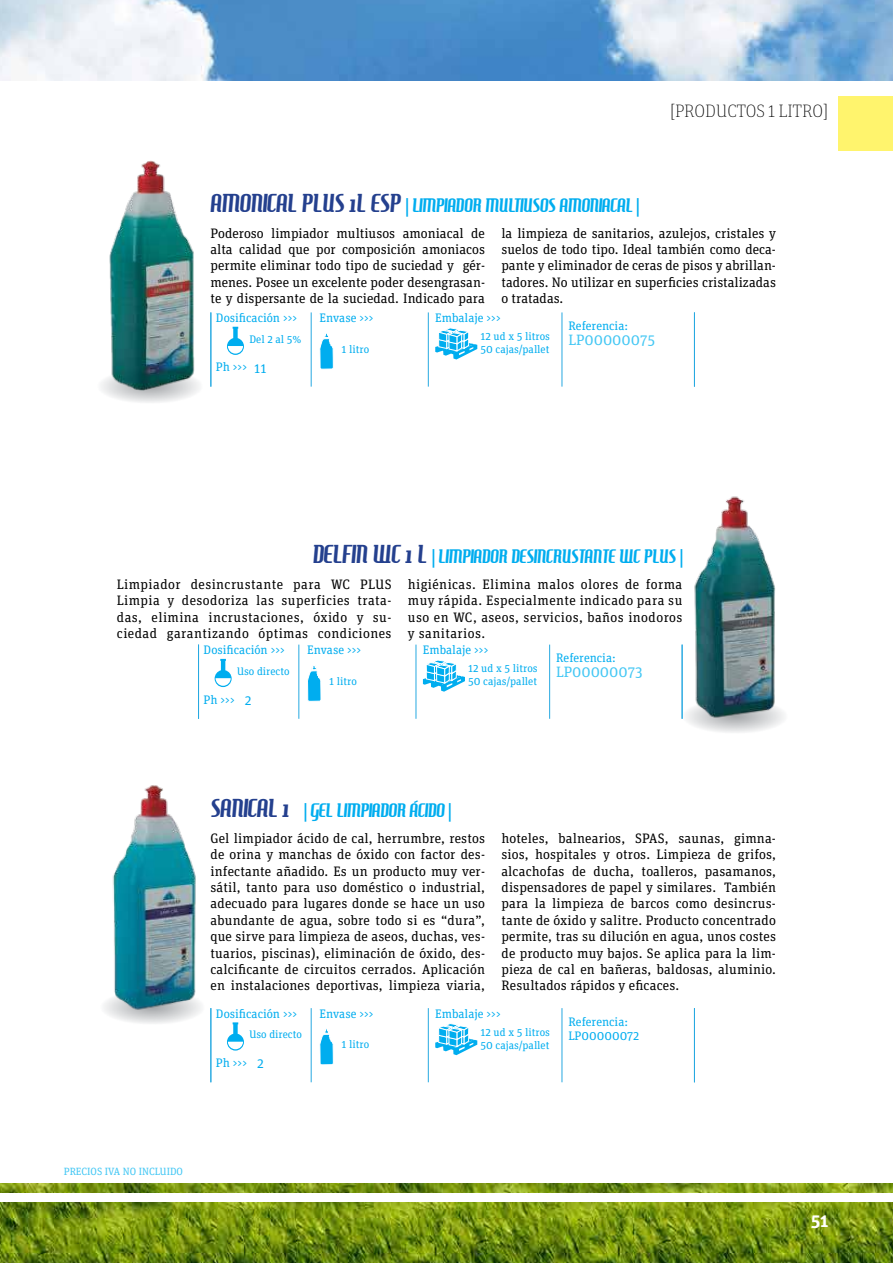
<style>
.page{position:relative;width:893px;height:1263px;background:#fff}
.page>*{position:absolute;margin:0;border:0;box-sizing:border-box;transform-origin:0 0}
.t1{font:18.6px "Hamburger Heaven";color:#00adef}
.t2{font:100 18px "Unit Slab Pro";color:#000}
.t3{font:700 18px "Unit Slab Pro";color:#fff}
.t4{font:15px "Unit Slab Pro";color:#43c7f4}
.t5{font:13.65px/16.4px "Unit Slab Pro";letter-spacing:.01em;color:#000;text-align:justify}
.t6{font:13.5px "Unit Slab Pro";color:#00adef}
.t7{font:12.3px/14.7px "Unit Slab Pro";color:#00adef}
.t8{font:10.95px/13px "Unit Slab Pro";color:#00adef}
.t9{font:10.5px "Unit Slab Pro";color:#43c7f4}
.s1{font-size:24.6px;color:#24408e}
</style>
<div class="page">
<img style="left:0;top:1184px;width:893px;height:79px">
<div style="left:0;top:1193px;width:893px;height:8px;background:#fff"></div>
<img style="left:0;top:0;width:893px;height:80px">
<div style="left:839px;top:96px;width:54px;height:55px;background:#fff46d"></div>
<img style="left:107px;top:160px;width:90px;height:231px">
<img style="left:103px;top:785px;width:95px;height:228px">
<img style="left:689px;top:496px;width:88px;height:224px">
<svg style="left:227px;top:327px;width:17px;height:28px"></svg>
<svg style="left:435px;top:328px;width:42px;height:31px"></svg>
<hr style="left:210px;top:312px;width:1px;height:75px;background:#27a9e1">
<hr style="left:311px;top:312px;width:1px;height:75px;background:#27a9e1">
<hr style="left:428px;top:312px;width:1px;height:75px;background:#27a9e1">
<hr style="left:562px;top:312px;width:1px;height:75px;background:#27a9e1">
<hr style="left:694px;top:312px;width:1px;height:75px;background:#27a9e1">
<svg style="left:319px;top:333px;width:15px;height:36px"></svg>
<svg style="left:215px;top:659px;width:17px;height:28px"></svg>
<svg style="left:423px;top:660px;width:42px;height:32px"></svg>
<hr style="left:198px;top:645px;width:1px;height:74px;background:#27a9e1">
<hr style="left:298px;top:645px;width:1px;height:74px;background:#27a9e1">
<hr style="left:416px;top:645px;width:1px;height:74px;background:#27a9e1">
<hr style="left:549px;top:645px;width:1px;height:74px;background:#27a9e1">
<hr style="left:682px;top:645px;width:1px;height:74px;background:#27a9e1">
<svg style="left:307px;top:666px;width:14px;height:36px"></svg>
<svg style="left:227px;top:1022px;width:17px;height:28px"></svg>
<svg style="left:435px;top:1023px;width:42px;height:32px"></svg>
<hr style="left:210px;top:1008px;width:1px;height:74px;background:#27a9e1">
<hr style="left:311px;top:1008px;width:1px;height:74px;background:#27a9e1">
<hr style="left:428px;top:1008px;width:1px;height:74px;background:#27a9e1">
<hr style="left:562px;top:1008px;width:1px;height:74px;background:#27a9e1">
<hr style="left:694px;top:1008px;width:1px;height:74px;background:#27a9e1">
<svg style="left:319px;top:1029px;width:15px;height:36px"></svg>
<h2 class="t2" style="left:670px;top:100px;width:160px">[PRODUCTOS 1 LITRO]</h2>
<h1 class="t1" style="left:210px;top:195px;width:430px"><span class="s1">AMONICAL PLUS 1L ESP</span> | LIMPIADOR MULTIUSOS AMONIACAL |</h1>
<p class="t5" style="left:210px;top:224px;width:276px">Poderoso limpiador multiusos amoniacal de alta calidad que por composición amoniacos permite eliminar todo tipo de suciedad y gér&shy;menes. Posee un excelente poder desengrasan&shy;te y dispersante de la suciedad. Indicado para</p>
<p class="t5" style="left:501px;top:224px;width:276px">la limpieza de sanitarios, azulejos, cristales y suelos de todo tipo. Ideal también como deca&shy;pante y eliminador de ceras de pisos y abrillan&shy;tadores. No utilizar en superficies cristalizadas o tratadas.</p>
<p class="t7" style="left:568px;top:318px;width:61px">Referencia:</p>
<p class="t4" style="left:568px;top:329px;width:88px">LP00000075</p>
<p class="t7" style="left:216px;top:310px;width:83px">Dosificación &gt;&gt;&gt;</p>
<p class="t8" style="left:249px;top:332px;width:54px">Del 2 al 5%</p>
<p class="t7" style="left:320px;top:310px;width:56px">Envase &gt;&gt;&gt;</p>
<p class="t7" style="left:435px;top:310px;width:67px">Embalaje &gt;&gt;&gt;</p>
<p class="t8" style="left:480px;top:329px;width:71px">12 ud x 5 litros<br>50 cajas/pallet</p>
<p class="t8" style="left:341px;top:342px;width:29px">1 litro</p>
<p class="t7" style="left:216px;top:359px;width:33px">Ph &gt;&gt;&gt;</p>
<p class="t6" style="left:254px;top:359px;width:14px">11</p>
<h1 class="t1" style="left:312px;top:546px;width:372px"><span class="s1">DELFIN WC 1 L</span> | LIMPIADOR DESINCRUSTANTE WC PLUS |</h1>
<p class="t5" style="left:117px;top:576px;width:276px">Limpiador desincrustante para WC PLUS Limpia y desodoriza las superficies trata&shy;das, elimina incrustaciones, óxido y su&shy;ciedad garantizando óptimas condiciones</p>
<p class="t5" style="left:408px;top:576px;width:276px">higiénicas. Elimina malos olores de forma muy rápida. Especialmente indicado para su uso en WC, aseos, servicios, baños inodoros y sanitarios.</p>
<p class="t7" style="left:204px;top:642px;width:83px">Dosificación &gt;&gt;&gt;</p>
<p class="t8" style="left:237px;top:664px;width:54px">Uso directo</p>
<p class="t7" style="left:204px;top:692px;width:33px">Ph &gt;&gt;&gt;</p>
<p class="t6" style="left:245px;top:691px;width:8px">2</p>
<p class="t7" style="left:307px;top:642px;width:56px">Envase &gt;&gt;&gt;</p>
<p class="t7" style="left:423px;top:642px;width:67px">Embalaje &gt;&gt;&gt;</p>
<p class="t8" style="left:329px;top:674px;width:29px">1 litro</p>
<p class="t8" style="left:468px;top:661px;width:71px">12 ud x 5 litros<br>50 cajas/pallet</p>
<p class="t7" style="left:556px;top:650px;width:61px">Referencia:</p>
<p class="t4" style="left:556px;top:661px;width:88px">LP00000073</p>
<h1 class="t1" style="left:210px;top:800px;width:242px"><span class="s1">SANICAL 1</span> | GEL LIMPIADOR ÁCIDO |</h1>
<p class="t5" style="left:210px;top:829px;width:276px">Gel limpiador ácido de cal, herrumbre, restos de orina y manchas de óxido con factor des&shy;infectante añadido. Es un producto muy ver&shy;sátil, tanto para uso doméstico o industrial, adecuado para lugares donde se hace un uso abundante de agua, sobre todo si es “dura”, que sirve para limpieza de aseos, duchas, ves&shy;tuarios, piscinas), eliminación de óxido, des&shy;calcificante de circuitos cerrados. Aplicación en instalaciones deportivas, limpieza viaria,</p>
<p class="t5" style="left:501px;top:829px;width:276px">hoteles, balnearios, SPAS, saunas, gimna&shy;sios, hospitales y otros. Limpieza de grifos, alcachofas de ducha, toalleros, pasamanos, dispensadores de papel y similares. También para la limpieza de barcos como desincrus&shy;tante de óxido y salitre. Producto concentrado permite, tras su dilución en agua, unos costes de producto muy bajos. Se aplica para la lim&shy;pieza de cal en bañeras, baldosas, aluminio.<br>Resultados rápidos y eficaces.</p>
<p class="t7" style="left:568px;top:1013px;width:72px">Referencia:<br>LP00000072</p>
<p class="t7" style="left:216px;top:1006px;width:83px">Dosificación &gt;&gt;&gt;</p>
<p class="t8" style="left:249px;top:1027px;width:54px">Uso directo</p>
<p class="t7" style="left:320px;top:1006px;width:56px">Envase &gt;&gt;&gt;</p>
<p class="t7" style="left:435px;top:1006px;width:67px">Embalaje &gt;&gt;&gt;</p>
<p class="t8" style="left:480px;top:1025px;width:71px">12 ud x 5 litros<br>50 cajas/pallet</p>
<p class="t8" style="left:341px;top:1038px;width:29px">1 litro</p>
<p class="t7" style="left:216px;top:1055px;width:33px">Ph &gt;&gt;&gt;</p>
<p class="t6" style="left:257px;top:1054px;width:8px">2</p>
<p class="t9" style="left:64px;top:1164px;width:121px">PRECIOS IVA NO INCLUIDO</p>
<h2 class="t3" style="left:811px;top:1207px;width:19px">51</h2>
</div>
